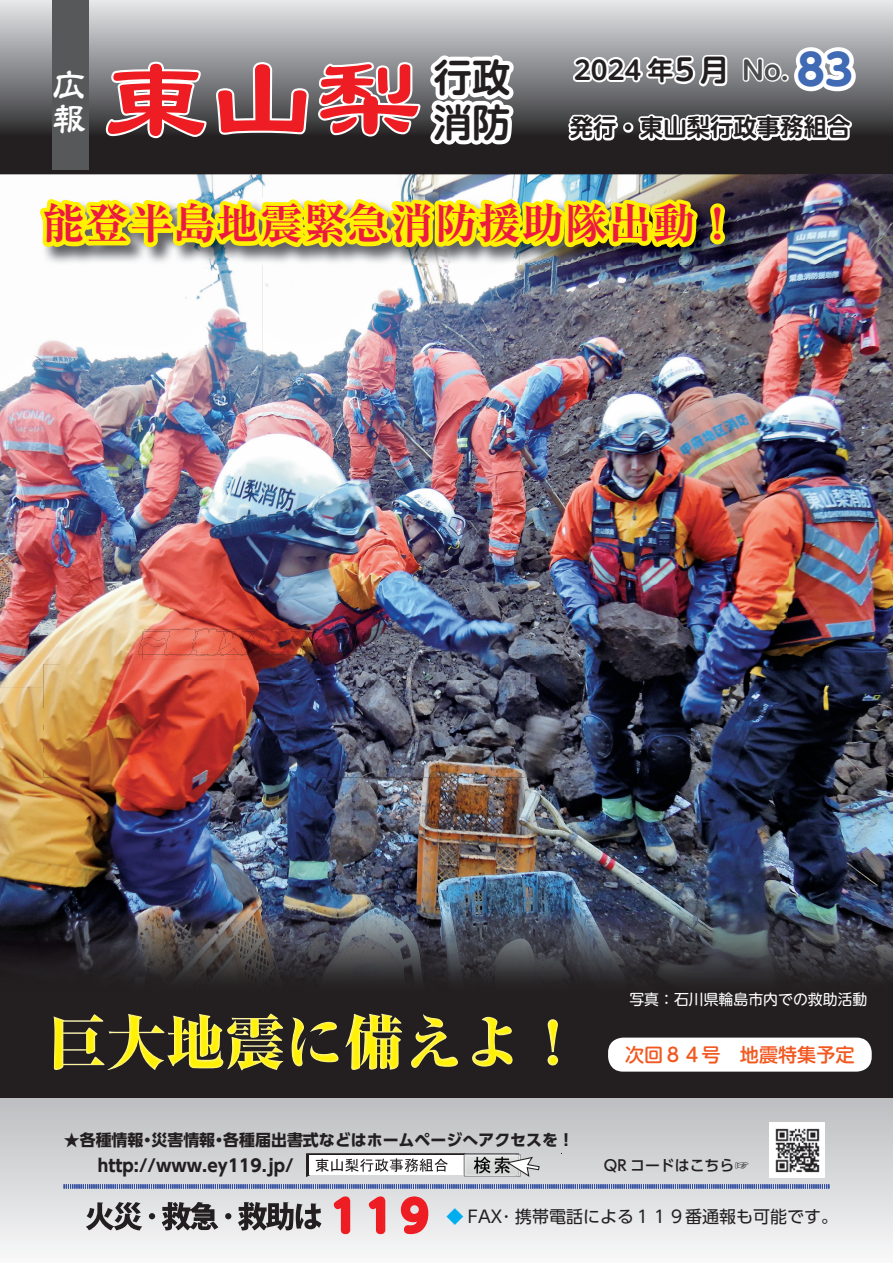
<style>
.page{position:relative;width:893px;height:1263px;background:#fff}
.page>*{position:absolute;margin:0;border:0;box-sizing:border-box;transform-origin:0 0}
.t1{font:106.35px "DFTF Lei Sho G W7 WIN RKSJ H";color:#ee1d23}
.t2{font:700 expanded 42.45px "Ryumin Pro";letter-spacing:.025em;color:#ed1a40}
.t3{font:700 42.45px "UD Shin M Go Pro";color:#ee1d23}
.t4{font:700 38.25px/44.7px "UD Shin M Go Pro De";color:#231f20}
.t5{font:500 34.05px/34px "Reisho 101 Std";color:#fff}
.t6{font:700 25.5px "UD Shin M Go Pro De";color:#231f20}
.t7{font:700 25.5px "UD Shin M Go Pro De";color:#4b4c4d}
.t8{font:700 23.4px "UD Shin M Go Pro De";color:#231f20}
.t9{font:500 19.2px "UD Shin M Go Pr 6";color:#f15921}
.t10{font:16.95px "UD Shin Go Pr 6";color:#231f20}
.t11{font:700 16.95px "UD Shin Go Pr 6";color:#231f20}
.t12{font:700 15.9px "UD Shin Go Pr 6";color:#231f20}
.t13{font:14.85px "UD Shin M Go Pr 6";color:#fff}
.t14{font:500 14.85px "UD Shin Go Pr 6";color:#231f20}
.s1{font-family:"UD Shin M Go Pro";font-size:42.45px;color:#406ab4}
.s2{font-size:29.7px}
.s3{color:#00aeef}
</style>
<div class="page">
<svg style="left:0;top:1097px;width:893px;height:154px;background:#d5d6d8"></svg>
<div style="left:0;top:170px;width:893px;height:927px;background:#231f20"></div>
<svg style="left:86px;top:1202px;width:235px;height:28px;background:#8b8a8b"></svg>
<svg style="left:63px;top:1183px;width:767px;height:6px;background:#7e8ebc"></svg>
<svg style="left:333px;top:1195px;width:18px;height:40px"></svg>
<svg style="left:368px;top:1195px;width:18px;height:40px"></svg>
<svg style="left:400px;top:1195px;width:29px;height:40px"></svg>
<svg style="left:306px;top:1153px;width:234px;height:24px"></svg>
<img style="left:770px;top:1123px;width:55px;height:55px">
<svg style="left:0;top:0;width:893px;height:170px;background:#757578"></svg>
<img style="left:0;top:174px;width:788px;height:411px">
<img style="left:788px;top:174px;width:105px;height:806px">
<img style="left:0;top:585px;width:525px;height:102px">
<img style="left:525px;top:585px;width:263px;height:395px">
<img style="left:0;top:687px;width:52px;height:272px">
<img style="left:52px;top:777px;width:263px;height:203px">
<img style="left:315px;top:777px;width:210px;height:203px">
<img style="left:143px;top:631px;width:275px;height:28px">
<img style="left:139px;top:628px;width:276px;height:28px">
<img style="left:138px;top:630px;width:279px;height:24px">
<img style="left:271px;top:631px;width:145px;height:23px">
<img style="left:357px;top:630px;width:33px;height:24px">
<img style="left:43px;top:664px;width:482px;height:113px">
<img style="left:60px;top:664px;width:456px;height:16px">
<img style="left:46px;top:686px;width:190px;height:16px">
<img style="left:43px;top:708px;width:474px;height:16px">
<img style="left:43px;top:731px;width:474px;height:16px">
<img style="left:43px;top:753px;width:329px;height:16px">
<img style="left:558px;top:293px;width:57px;height:958px">
<img style="left:30px;top:0;width:830px;height:293px">
<img style="left:53px;top:1013px;width:505px;height:57px">
<div style="left:608px;top:1037px;width:264px;height:34px;background:#fff;border-radius:15px"></div>
<h3 class="t5" style="left:52px;top:65px;width:35px">広報</h3>
<h1 class="t1" style="left:103px;top:47px;width:320px">東山梨</h1>
<h3 class="t4" style="left:434px;top:53px;width:78px">行政消防</h3>
<h3 class="t7" style="left:742px;top:49px;width:112px">No. <span class="s1">83</span></h3>
<h3 class="t6" style="left:574px;top:49px;width:157px">2024 年<span class="s2">５月</span></h3>
<h3 class="t8" style="left:570px;top:109px;width:282px">発行・東山梨行政事務組合</h3>
<h2 class="t2" style="left:43px;top:190px;width:698px">能登半島地震緊急消防援助隊出動！</h2>
<p class="t13" style="left:629px;top:987px;width:240px">写真：石川県輪島市内での救助活動</p>
<p class="t9" style="left:625px;top:1038px;width:231px">次回８４号　地震特集予定</p>
<p class="t12" style="left:64px;top:1127px;width:512px">★各種情報・災害情報・各種届出書式などはホームページへアクセスを！</p>
<p class="t11" style="left:98px;top:1151px;width:197px">http://www.ey119.jp/</p>
<p class="t14" style="left:604px;top:1153px;width:147px">QR コードはこちら☞</p>
<h2 class="t3" style="left:323px;top:1181px;width:114px">１１９</h2>
<p class="t10" style="left:446px;top:1202px;width:393px"><span class="s3">◆</span> FAX･携帯電話による１１９番通報も可能です。</p>
</div>
